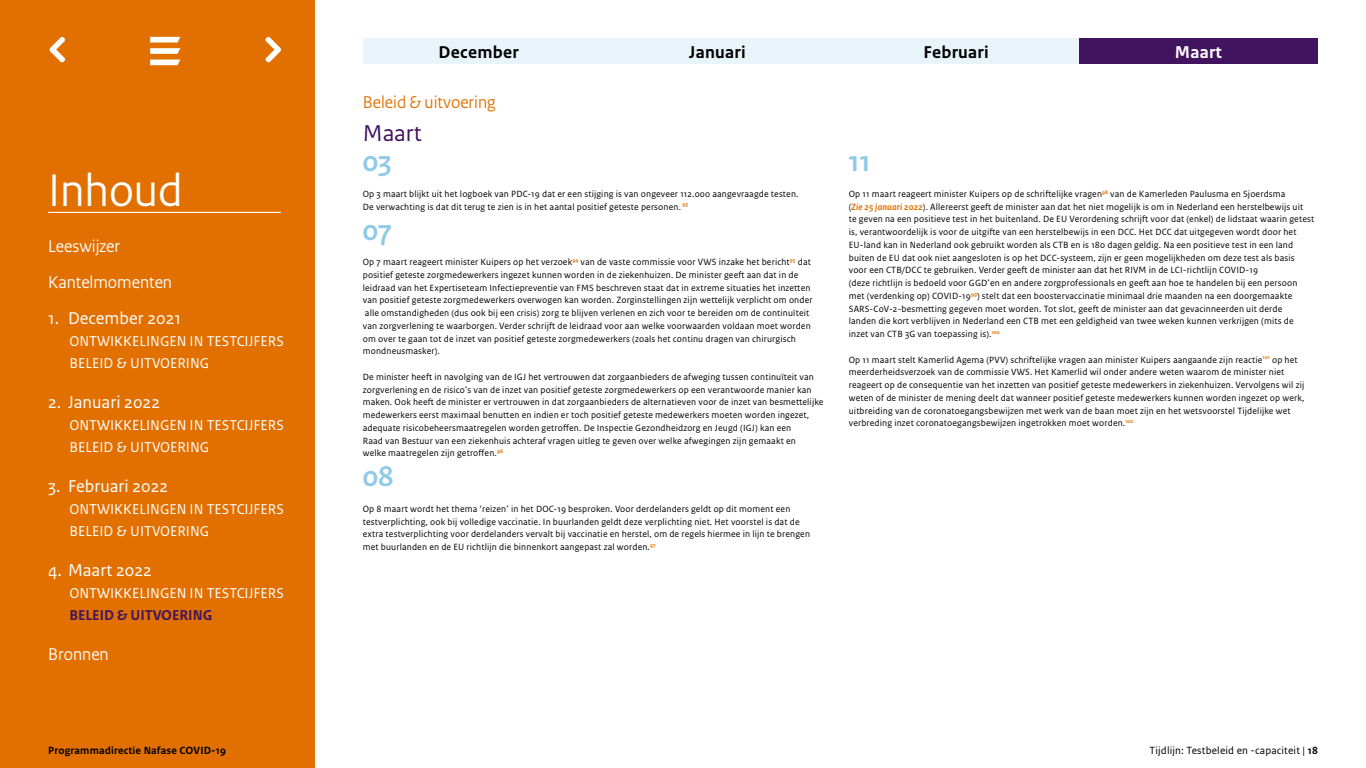
<style>
.page{position:relative;width:1366px;height:768px;background:#fff}
.page>*{position:absolute;margin:0;border:0;box-sizing:border-box;transform-origin:0 0}
.Kop_1{font:48px "Rijksoverheid Sans Heading";color:#fff}
.Plat{font:700 30px "Rijksoverheid Sans Heading";color:#8fcae7}
.Dag{font:700 30px "Rijksoverheid Sans Heading";color:#8fcae7}
.Maand{font:24px "Rijksoverheid Sans Text";color:#42145f}
.Kop_2_genummerd-1a{font:18px "Rijksoverheid Sans Text";color:#fff}
.Kop_2{font:18px "Rijksoverheid Sans Heading";color:#fff}
.Maand_Zwart{font:700 18px "Rijksoverheid Sans Text";letter-spacing:.015em;color:#000}
.Kop_3{font:18px "Rijksoverheid Sans Heading";color:#e17000}
.Maand_Wit{font:700 18px "Rijksoverheid Sans Text";letter-spacing:.015em;color:#fff}
.Kop_2_Inspring{font:15px "Rijksoverheid Sans Text";color:#fff}
.Kop_2_Inspring-2{font:700 15px "Rijksoverheid Sans Text";color:#42145f}
.t1{font:11px "Rijksoverheid Sans Text";letter-spacing:.015em;color:#000}
.t2{font:700 11px "Rijksoverheid Sans Text";letter-spacing:.015em;color:#000}
.Plat-2{font:9.5px/12.8px "Rijksoverheid Sans Text";letter-spacing:.015em;color:#000}
.s1{font-weight:700;font-style:italic;color:#e17000}
.s2{font-weight:700}
</style>
<div class="page">
<div style="left:0;top:0;width:315px;height:768px;background:#e17000"></div>
<hr style="left:48px;top:212px;width:233px;height:1px;background:#fff">
<svg style="left:150px;top:37px;width:30px;height:17px"></svg>
<svg style="left:150px;top:60px;width:30px;height:5px"></svg>
<svg style="left:49px;top:36px;width:16px;height:27px"></svg>
<svg style="left:265px;top:36px;width:16px;height:27px"></svg>
<div style="left:363px;top:38px;width:239px;height:26px;background:#e9f4fa"></div>
<div style="left:602px;top:38px;width:238px;height:26px;background:#e9f4fa"></div>
<div style="left:840px;top:38px;width:239px;height:26px;background:#e9f4fa"></div>
<div style="left:1079px;top:38px;width:239px;height:26px;background:#42145f"></div>
<h1 class="Kop_1" style="left:48px;top:163px;width:136px">Inhoud</h1>
<h2 class="Kop_2" style="left:48px;top:236px;width:73px">Leeswijzer</h2>
<h2 class="Kop_2" style="left:48px;top:272px;width:125px">Kantelmomenten</h2>
<h2 class="Kop_2_genummerd-1a" style="left:48px;top:308px;width:134px">1. December 2021</h2>
<h2 class="Kop_2_Inspring" style="left:69px;top:333px;width:216px">ONTWIKKELINGEN IN TESTCIJFERS</h2>
<h2 class="Kop_2_Inspring" style="left:69px;top:355px;width:141px">BELEID &amp; UITVOERING</h2>
<h2 class="Kop_2_genummerd-1a" style="left:48px;top:392px;width:113px">2. Januari 2022</h2>
<h2 class="Kop_2_Inspring" style="left:69px;top:417px;width:216px">ONTWIKKELINGEN IN TESTCIJFERS</h2>
<h2 class="Kop_2_Inspring" style="left:69px;top:439px;width:141px">BELEID &amp; UITVOERING</h2>
<h2 class="Kop_2_genummerd-1a" style="left:48px;top:476px;width:122px">3. Februari 2022</h2>
<h2 class="Kop_2_Inspring" style="left:69px;top:501px;width:216px">ONTWIKKELINGEN IN TESTCIJFERS</h2>
<h2 class="Kop_2_Inspring" style="left:69px;top:523px;width:141px">BELEID &amp; UITVOERING</h2>
<h2 class="Kop_2_genummerd-1a" style="left:48px;top:560px;width:105px">4. Maart 2022</h2>
<h2 class="Kop_2_Inspring" style="left:69px;top:585px;width:216px">ONTWIKKELINGEN IN TESTCIJFERS</h2>
<h2 class="Kop_2_Inspring-2" style="left:69px;top:607px;width:144px">BELEID &amp; UITVOERING</h2>
<h2 class="Kop_2" style="left:48px;top:644px;width:62px">Bronnen</h2>
<p class="Maand_Zwart" style="left:439px;top:42px;width:82px">December</p>
<p class="Maand_Zwart" style="left:689px;top:42px;width:58px">Januari</p>
<p class="Maand_Zwart" style="left:924px;top:42px;width:67px">Februari</p>
<p class="Maand_Wit" style="left:1175px;top:42px;width:49px">Maart</p>
<h1 class="Kop_3" style="left:363px;top:92px;width:134px">Beleid &amp; uitvoering</h1>
<h1 class="Maand" style="left:363px;top:120px;width:61px">Maart</h1>
<h2 class="Dag" style="left:363px;top:145px;width:30px">03</h2>
<p class="Plat-2" style="left:363px;top:187px;width:437px">Op 3 maart blijkt uit het logboek van PDC-19 dat er een stijging is van ongeveer 112.000 aangevraagde testen.</p>
<p class="Plat-2" style="left:363px;top:200px;width:327px">De verwachting is dat dit terug te zien is in het aantal positief geteste personen. <sup>93</sup></p>
<p class="Plat" style="left:363px;top:213px;width:31px">07</p>
<p class="Plat-2" style="left:363px;top:256px;width:450px">Op 7 maart reageert minister Kuipers op het verzoek<sup>94</sup> van de vaste commissie voor VWS inzake het bericht<sup>95</sup> dat</p>
<p class="Plat-2" style="left:363px;top:268px;width:437px">positief geteste zorgmedewerkers ingezet kunnen worden in de ziekenhuizen. De minister geeft aan dat in de</p>
<p class="Plat-2" style="left:363px;top:281px;width:449px">leidraad van het Expertiseteam Infectiepreventie van FMS beschreven staat dat in extreme situaties het inzetten</p>
<p class="Plat-2" style="left:363px;top:294px;width:451px">van positief geteste zorgmedewerkers overwogen kan worden. Zorginstellingen zijn wettelijk verplicht om onder</p>
<p class="Plat-2" style="left:365px;top:307px;width:446px">alle omstandigheden (dus ook bij een crisis) zorg te blijven verlenen en zich voor te bereiden om de continuïteit</p>
<p class="Plat-2" style="left:363px;top:320px;width:449px">van zorgverlening te waarborgen. Verder schrijft de leidraad voor aan welke voorwaarden voldaan moet worden</p>
<p class="Plat-2" style="left:363px;top:332px;width:434px">om over te gaan tot de inzet van positief geteste zorgmedewerkers (zoals het continu dragen van chirurgisch</p>
<p class="Plat-2" style="left:363px;top:345px;width:79px">mondneusmasker).</p>
<p class="Plat-2" style="left:363px;top:371px;width:462px">De minister heeft in navolging van de IGJ het vertrouwen dat zorgaanbieders de afweging tussen continuïteit van zorgverlening en de risico’s van de inzet van positief geteste zorgmedewerkers op een verantwoorde manier kan maken. Ook heeft de minister er vertrouwen in dat zorgaanbieders de alternatieven voor de inzet van besmettelijke</p>
<p class="Plat-2" style="left:363px;top:409px;width:448px">medewerkers eerst maximaal benutten en indien er toch positief geteste medewerkers moeten worden ingezet,</p>
<p class="Plat-2" style="left:363px;top:422px;width:430px">adequate risicobeheersmaatregelen worden getroffen. De Inspectie Gezondheidzorg en Jeugd (IGJ) kan een</p>
<p class="Plat-2" style="left:363px;top:434px;width:435px">Raad van Bestuur van een ziekenhuis achteraf vragen uitleg te geven over welke afwegingen zijn gemaakt en</p>
<p class="Plat-2" style="left:363px;top:447px;width:142px">welke maatregelen zijn getroffen.<sup>96</sup></p>
<p class="Plat" style="left:363px;top:460px;width:32px">08</p>
<p class="Plat-2" style="left:363px;top:503px;width:429px">Op 8 maart wordt het thema ‘reizen’ in het DOC-19 besproken. Voor derdelanders geldt op dit moment een</p>
<p class="Plat-2" style="left:363px;top:515px;width:438px">testverplichting, ook bij volledige vaccinatie. In buurlanden geldt deze verplichting niet. Het voorstel is dat de</p>
<p class="Plat-2" style="left:363px;top:528px;width:449px">extra testverplichting voor derdelanders vervalt bij vaccinatie en herstel, om de regels hiermee in lijn te brengen</p>
<p class="Plat-2" style="left:363px;top:541px;width:294px">met buurlanden en de EU richtlijn die binnenkort aangepast zal worden.<sup>97</sup></p>
<p class="Plat" style="left:849px;top:145px;width:23px">11</p>
<p class="Plat-2" style="left:849px;top:187px;width:467px">Op 11 maart reageert minister Kuipers op de schriftelijke vragen<sup>98</sup> van de Kamerleden Paulusma en Sjoerdsma<br>(<span class="s1">Zie 25 januari 2022</span>). Allereerst geeft de minister aan dat het niet mogelijk is om in Nederland een herstelbewijs uit<br>te geven na een positieve test in het buitenland. De EU Verordening schrijft voor dat (enkel) de lidstaat waarin getest is, verantwoordelijk is voor de uitgifte van een herstelbewijs in een DCC. Het DCC dat uitgegeven wordt door het</p>
<p class="Plat-2" style="left:849px;top:239px;width:446px">EU-land kan in Nederland ook gebruikt worden als CTB en is 180 dagen geldig. Na een positieve test in een land</p>
<p class="Plat-2" style="left:849px;top:251px;width:447px">buiten de EU dat ook niet aangesloten is op het DCC-systeem, zijn er geen mogelijkheden om deze test als basis</p>
<p class="Plat-2" style="left:849px;top:264px;width:450px">voor een CTB/DCC te gebruiken. Verder geeft de minister aan dat het RIVM in de LCI-richtlijn COVID-19<br>(deze richtlijn is bedoeld voor GGD’en en andere zorgprofessionals en geeft aan hoe te handelen bij een persoon met (verdenking op) COVID-19<sup>99</sup>) stelt dat een boostervaccinatie minimaal drie maanden na een doorgemaakte SARS-CoV-2-besmetting gegeven moet worden. Tot slot, geeft de minister aan dat gevacinneerden uit derde</p>
<p class="Plat-2" style="left:849px;top:315px;width:446px">landen die kort verblijven in Nederland een CTB met een geldigheid van twee weken kunnen verkrijgen (mits de</p>
<p class="Plat-2" style="left:849px;top:328px;width:152px">inzet van CTB 3G van toepassing is).<sup>100</sup></p>
<p class="Plat-2" style="left:849px;top:353px;width:457px">Op 11 maart stelt Kamerlid Agema (PVV) schriftelijke vragen aan minister Kuipers aangaande zijn reactie<sup>101</sup> op het meerderheidsverzoek van de commissie VWS. Het Kamerlid wil onder andere weten waarom de minister niet reageert op de consequentie van het inzetten van positief geteste medewerkers in ziekenhuizen. Vervolgens wil zij weten of de minister de mening deelt dat wanneer positief geteste medewerkers kunnen worden ingezet op werk, uitbreiding van de coronatoegangsbewijzen met werk van de baan moet zijn en het wetsvoorstel Tijdelijke wet</p>
<p class="Plat-2" style="left:849px;top:417px;width:286px">verbreding inzet coronatoegangsbewijzen ingetrokken moet worden.<sup>102</sup></p>
<p class="t2" style="left:48px;top:744px;width:179px">Programmadirectie Nafase COVID-19</p>
<p class="t1" style="left:1150px;top:744px;width:170px">Tijdlijn: Testbeleid en -capaciteit | <span class="s2">18</span></p>
</div>
